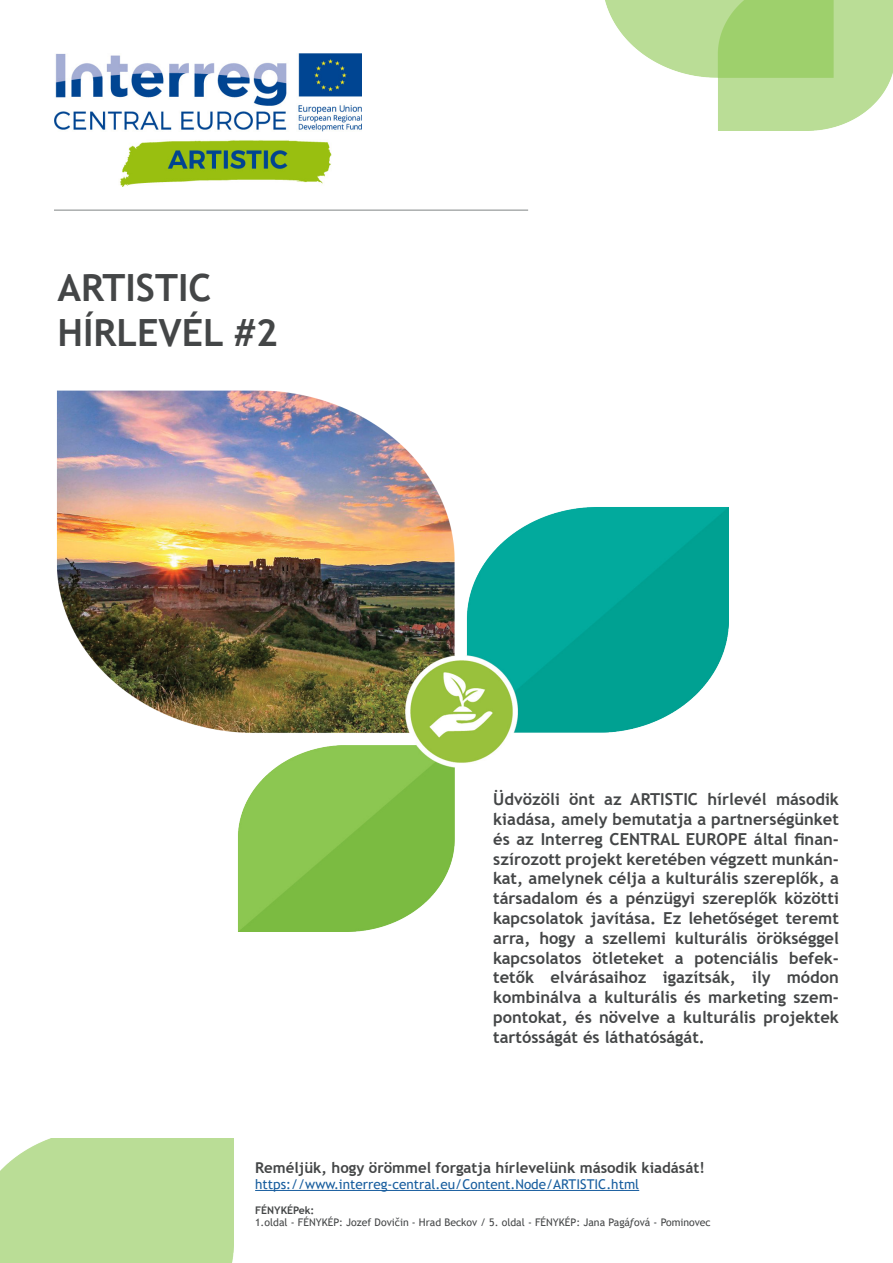
<style>
.page{position:relative;width:893px;height:1263px;background:#fff}
.page>*{position:absolute;margin:0;border:0;box-sizing:border-box;transform-origin:0 0}
.t1{font:700 37.5px "Trebuchet MS";color:#444647}
.t2{font:700 16.5px/19.8px "Trebuchet MS";color:#444647;text-align:justify}
.t3{font:700 15px "Trebuchet MS";color:#444647}
.t4{font:13.5px "Trebuchet MS";color:#175d9e}
.t5{font:10.5px "Trebuchet MS";color:#444647}
.t6{font:700 10.5px "Trebuchet MS";color:#444647}
</style>
<div class="page">
<img style="left:54px;top:54px;width:307px;height:132px">
<hr style="left:54px;top:209px;width:474px;height:2px;background:#aaadad">
<img style="left:605px;top:0;width:288px;height:131px">
<img style="left:56px;top:390px;width:672px;height:541px">
<hr style="left:255px;top:1190px;width:384px;height:1px;background:#175d9e">
<p class="t1" style="left:57px;top:264px;width:155px">ARTISTIC</p>
<p class="t1" style="left:57px;top:309px;width:222px">HÍRLEVÉL #2</p>
<p class="t2" style="left:493px;top:789px;width:347px">Üdvözöli önt az ARTISTIC hírlevél második kiadása, amely bemutatja a partnerségünket és az Interreg CENTRAL EUROPE által finan&shy;szírozott projekt keretében végzett munkán&shy;kat, amelynek célja a kulturális szereplők, a társadalom és a pénzügyi szereplők közötti kapcsolatok javítása. Ez lehetőséget teremt arra, hogy a szellemi kulturális örökséggel kapcsolatos ötleteket a potenciális befek&shy;tetők elvárásaihoz igazítsák, ily módon kombinálva a kulturális és marketing szem&shy;pontokat, és növelve a kulturális projektek tartósságát és láthatóságát.</p>
<p class="t3" style="left:255px;top:1158px;width:451px">Reméljük, hogy örömmel forgatja hírlevelünk második kiadását!</p>
<p class="t4" style="left:255px;top:1175px;width:386px">https://www.interreg-central.eu/Content.Node/ARTISTIC.html</p>
<p class="t6" style="left:255px;top:1203px;width:61px">FÉNYKÉPek:</p>
<p class="t5" style="left:255px;top:1216px;width:457px">1.oldal - FÉNYKÉP: Jozef Dovičin - Hrad Beckov / 5. oldal - FÉNYKÉP: Jana Pagáƒová - Pominovec</p>
</div>
